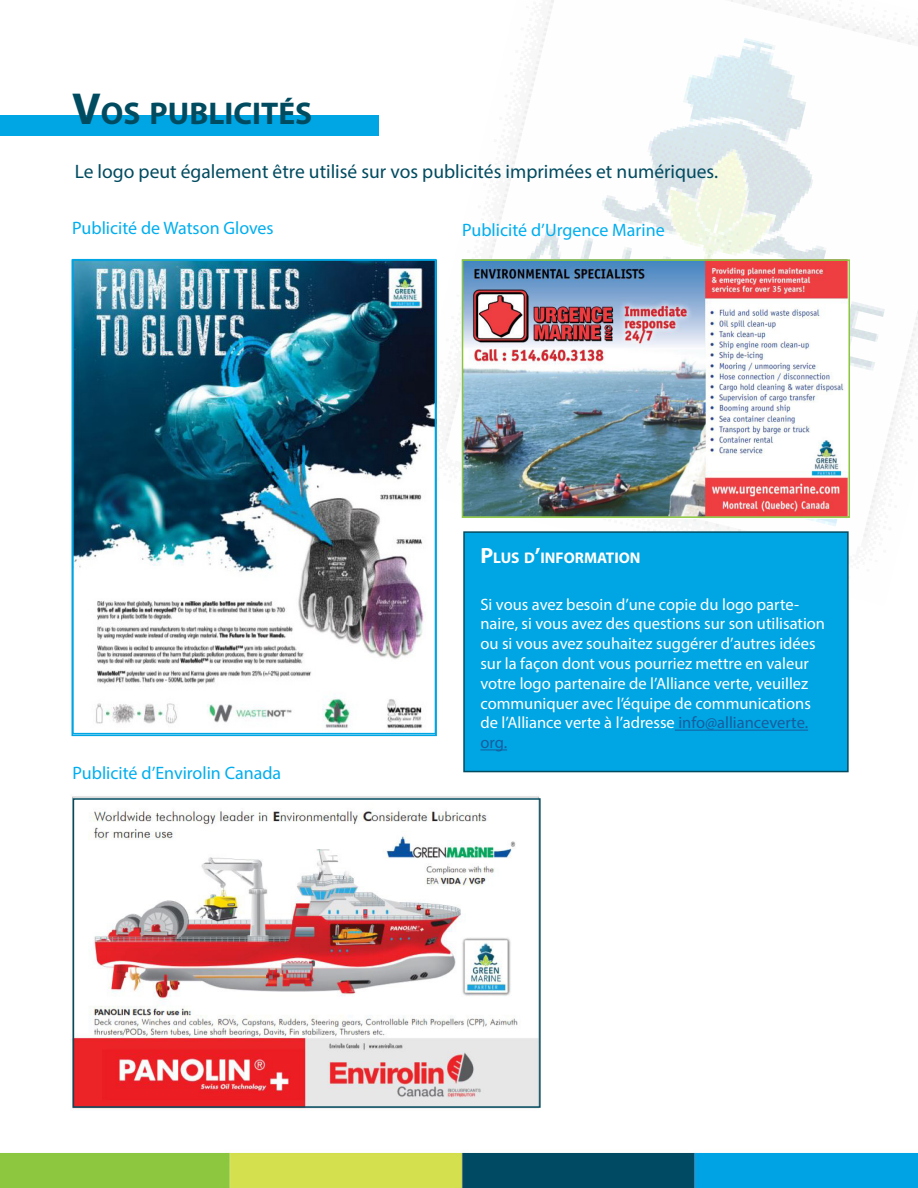
<style>
.page{position:relative;width:918px;height:1188px;background:#fff}
.page>*{position:absolute;margin:0;border:0;box-sizing:border-box;transform-origin:0 0}
.t1{font:700 31.5px "Myriad Pro";color:#014b60}
.t2{font:19.5px "Myriad Pro";color:#014b60}
.t3{font:18px "Myriad Pro";color:#00aeef}
.t4{font:16.5px/19.8px "Myriad Pro";color:#fff}
.t5{font:700 15.45px "Myriad Pro";color:#fff}
.s1{font-size:45px}
.s2{font-size:22.05px}
.s3{color:#175d9e}
</style>
<div class="page">
<img style="left:0;top:1152px;width:918px;height:36px">
<img style="left:407px;top:0;width:511px;height:458px">
<img style="left:461px;top:458px;width:424px;height:79px">
<div style="left:0;top:115px;width:378px;height:20px;background:#00a5e3"></div>
<img style="left:71px;top:796px;width:469px;height:314px">
<div style="left:73px;top:798px;width:468px;height:310px;border:2px solid #014b60"></div>
<div style="left:463px;top:531px;width:386px;height:241px;background:#00a5e3;border:2px solid #014b60"></div>
<hr style="left:675px;top:730px;width:133px;height:1px;background:#175d9e">
<svg style="left:480px;top:750px;width:27px;height:1px"></svg>
<img style="left:74px;top:261px;width:360px;height:468px">
<img style="left:462px;top:262px;width:388px;height:257px">
<div style="left:462px;top:259px;width:388px;height:259px;border:2px solid #8bc63e"></div>
<p class="t1" style="left:72px;top:93px;width:242px"><span class="s1">V</span>OS PUBLICITÉS</p>
<p class="t2" style="left:75px;top:160px;width:645px">Le logo peut également être utilisé sur vos publicités imprimées et numériques.</p>
<p class="t3" style="left:72px;top:217px;width:203px">Publicité de Watson Gloves</p>
<p class="t3" style="left:462px;top:219px;width:204px">Publicité d’Urgence Marine</p>
<p class="t3" style="left:73px;top:762px;width:210px">Publicité d’Envirolin Canada</p>
<p class="t5" style="left:480px;top:548px;width:162px"><span class="s2">P</span>LUS D<span class="s2">’</span>INFORMATION</p>
<p class="t4" style="left:480px;top:594px;width:346px">Si vous avez besoin d’une copie du logo parte&shy;naire, si vous avez des questions sur son utilisation ou si vous avez souhaitez suggérer d’autres idées sur la façon dont vous pourriez mettre en valeur votre logo partenaire de l’Alliance verte, veuillez communiquer avec l’équipe de communications de l’Alliance verte à l’adresse <span class="s3">info@allianceverte. org.</span></p>
</div>
